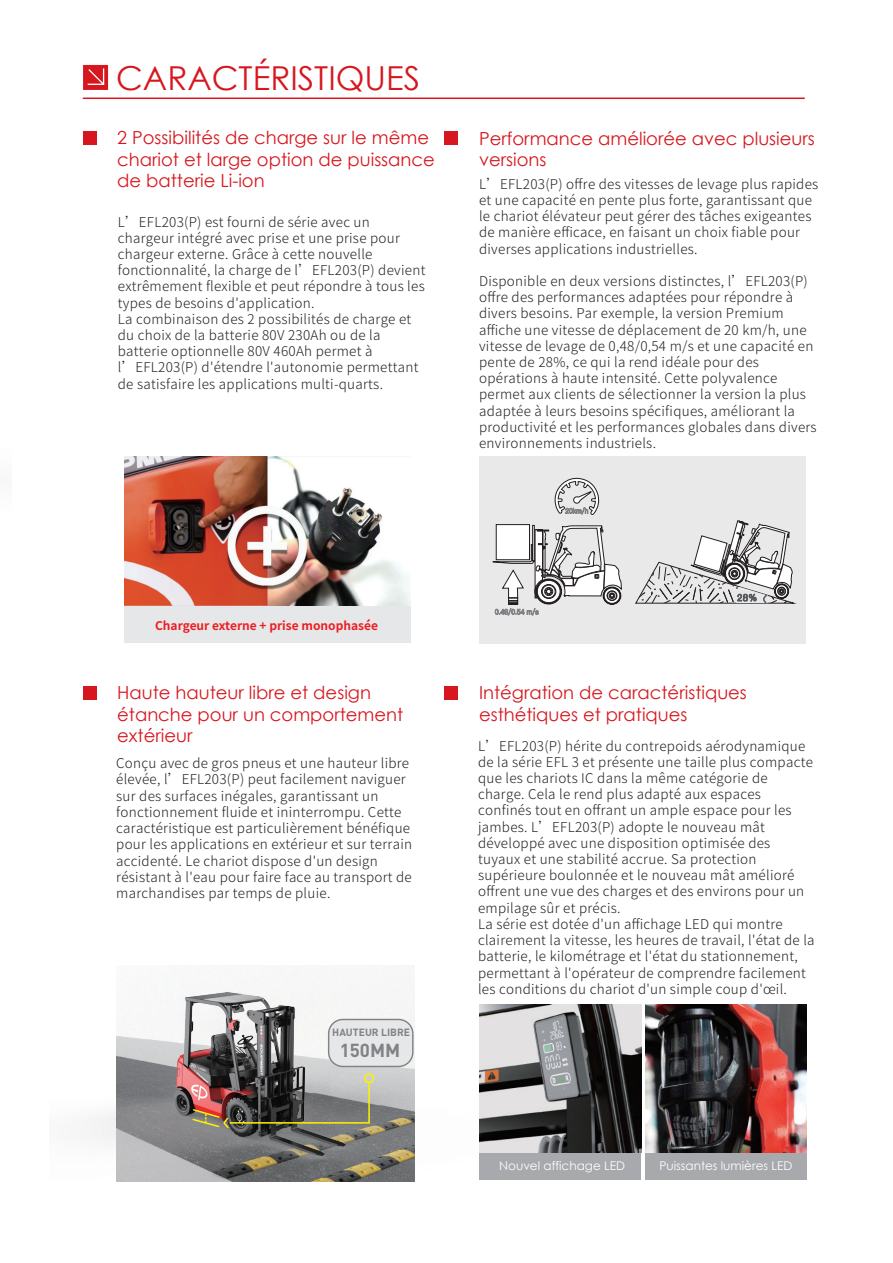
<style>
.page{position:relative;width:893px;height:1263px;background:#fff}
.page>*{position:absolute;margin:0;border:0;box-sizing:border-box;transform-origin:0 0}
.t1{font:33px "Century Gothic";color:#d7171f}
.t2{font:700 18.6px "DIN";color:#808285}
.t3{font:18px/21.6px "Century Gothic";color:#d7171f}
.t4{font:300 13.5px/16.2px "Source Han Sans CN";letter-spacing:.02em;color:#231f20}
.t5{font:12px "Century Gothic";color:#fff}
.t6{font:700 12px "Source Han Sans CN";color:#ee1d23}
.t7{font:700 10.35px "DIN";color:#808285}
</style>
<div class="page">
<hr style="left:83px;top:98px;width:722px;height:1px;background:#d7171f">
<svg style="left:83px;top:65px;width:25px;height:25px"></svg>
<div style="left:83px;top:131px;width:13px;height:13px;background:#d7171f"></div>
<div style="left:445px;top:131px;width:13px;height:14px;background:#d7171f"></div>
<div style="left:83px;top:686px;width:13px;height:13px;background:#d7171f"></div>
<div style="left:445px;top:686px;width:13px;height:13px;background:#d7171f"></div>
<div style="left:480px;top:1152px;width:161px;height:28px;background:#a8a9ad"></div>
<div style="left:645px;top:1152px;width:161px;height:28px;background:#a8a9ad"></div>
<div style="left:479px;top:456px;width:326px;height:188px;background:#eae9e9"></div>
<svg style="left:554px;top:478px;width:46px;height:37px"></svg>
<svg style="left:496px;top:524px;width:34px;height:2px"></svg>
<div style="left:532px;top:525px;width:2px;height:36px;background:#fff;border:1px solid #231f20"></div>
<svg style="left:493px;top:526px;width:128px;height:90px"></svg>
<svg style="left:635px;top:520px;width:159px;height:84px"></svg>
<img style="left:85px;top:965px;width:330px;height:217px">
<div style="left:329px;top:1019px;width:84px;height:47px;background:#e6e7e9;border-radius:14px"></div>
<div style="left:328px;top:1019px;width:85px;height:48px;border:1px solid #808285;border-radius:14px"></div>
<svg style="left:191px;top:1081px;width:180px;height:48px;background:#74655c"></svg>
<div style="left:364px;top:1073px;width:10px;height:10px;border:2px solid #fff101;border-radius:50%"></div>
<img style="left:480px;top:1004px;width:161px;height:148px">
<img style="left:645px;top:1004px;width:161px;height:148px">
<div style="left:124px;top:456px;width:286px;height:187px;background:#e6e7e9"></div>
<img style="left:124px;top:456px;width:286px;height:149px">
<h1 class="t1" style="left:116px;top:55px;width:306px">CARACTÉRISTIQUES</h1>
<h3 class="t3" style="left:117px;top:126px;width:319px">2 Possibilités de charge sur le même chariot et large option de puissance de batterie Li-ion</h3>
<p class="t4" style="left:118px;top:214px;width:309px">L’EFL203(P) est fourni de série avec un chargeur intégré avec prise et une prise pour chargeur externe. Grâce à cette nouvelle fonctionnalité, la charge de l’EFL203(P) devient extrêmement flexible et peut répondre à tous les types de besoins d'application.<br>La combinaison des 2 possibilités de charge et du choix de la batterie 80V 230Ah ou de la batterie optionnelle 80V 460Ah permet à l’EFL203(P) d'étendre l'autonomie permettant de satisfaire les applications multi-quarts.</p>
<h3 class="t3" style="left:479px;top:127px;width:337px">Performance améliorée avec plusieurs versions</h3>
<p class="t4" style="left:479px;top:176px;width:341px">L’EFL203(P) offre des vitesses de levage plus rapides et une capacité en pente plus forte, garantissant que le chariot élévateur peut gérer des tâches exigeantes de manière efficace, en faisant un choix fiable pour diverses applications industrielles.</p>
<p class="t4" style="left:479px;top:273px;width:339px">Disponible en deux versions distinctes, l’EFL203(P) offre des performances adaptées pour répondre à divers besoins. Par exemple, la version Premium affiche une vitesse de déplacement de 20 km/h, une vitesse de levage de 0,48/0,54 m/s et une capacité en pente de 28%, ce qui la rend idéale pour des opérations à haute intensité. Cette polyvalence permet aux clients de sélectionner la version la plus adaptée à leurs besoins spécifiques, améliorant la productivité et les performances globales dans divers environnements industriels.</p>
<p class="t6" style="left:155px;top:619px;width:224px">Chargeur externe + prise monophasée</p>
<h3 class="t3" style="left:117px;top:681px;width:287px">Haute hauteur libre et design étanche pour un comportement extérieur</h3>
<p class="t4" style="left:116px;top:755px;width:297px">Conçu avec de gros pneus et une hauteur libre élevée, l’EFL203(P) peut facilement naviguer sur des surfaces inégales, garantissant un fonctionnement fluide et ininterrompu. Cette caractéristique est particulièrement bénéfique pour les applications en extérieur et sur terrain accidenté. Le chariot dispose d'un design résistant à l'eau pour faire face au transport de marchandises par temps de pluie.</p>
<p class="t7" style="left:332px;top:1026px;width:79px">HAUTEUR LIBRE</p>
<h2 class="t2" style="left:340px;top:1038px;width:62px">150MM</h2>
<h3 class="t3" style="left:479px;top:681px;width:269px">Intégration de caractéristiques esthétiques et pratiques</h3>
<p class="t4" style="left:478px;top:738px;width:338px">L’EFL203(P) hérite du contrepoids aérodynamique de la série EFL 3 et présente une taille plus compacte que les chariots IC dans la même catégorie de charge. Cela le rend plus adapté aux espaces confinés tout en offrant un ample espace pour les jambes. L’EFL203(P) adopte le nouveau mât développé avec une disposition optimisée des tuyaux et une stabilité accrue. Sa protection supérieure boulonnée et le nouveau mât amélioré offrent une vue des charges et des environs pour un empilage sûr et précis.<br>La série est dotée d'un affichage LED qui montre clairement la vitesse, les heures de travail, l'état de la batterie, le kilométrage et l'état du stationnement, permettant à l'opérateur de comprendre facilement les conditions du chariot d'un simple coup d'œil.</p>
<p class="t5" style="left:499px;top:1157px;width:127px">Nouvel affichage LED</p>
<p class="t5" style="left:659px;top:1157px;width:134px">Puissantes lumières LED</p>
</div>
